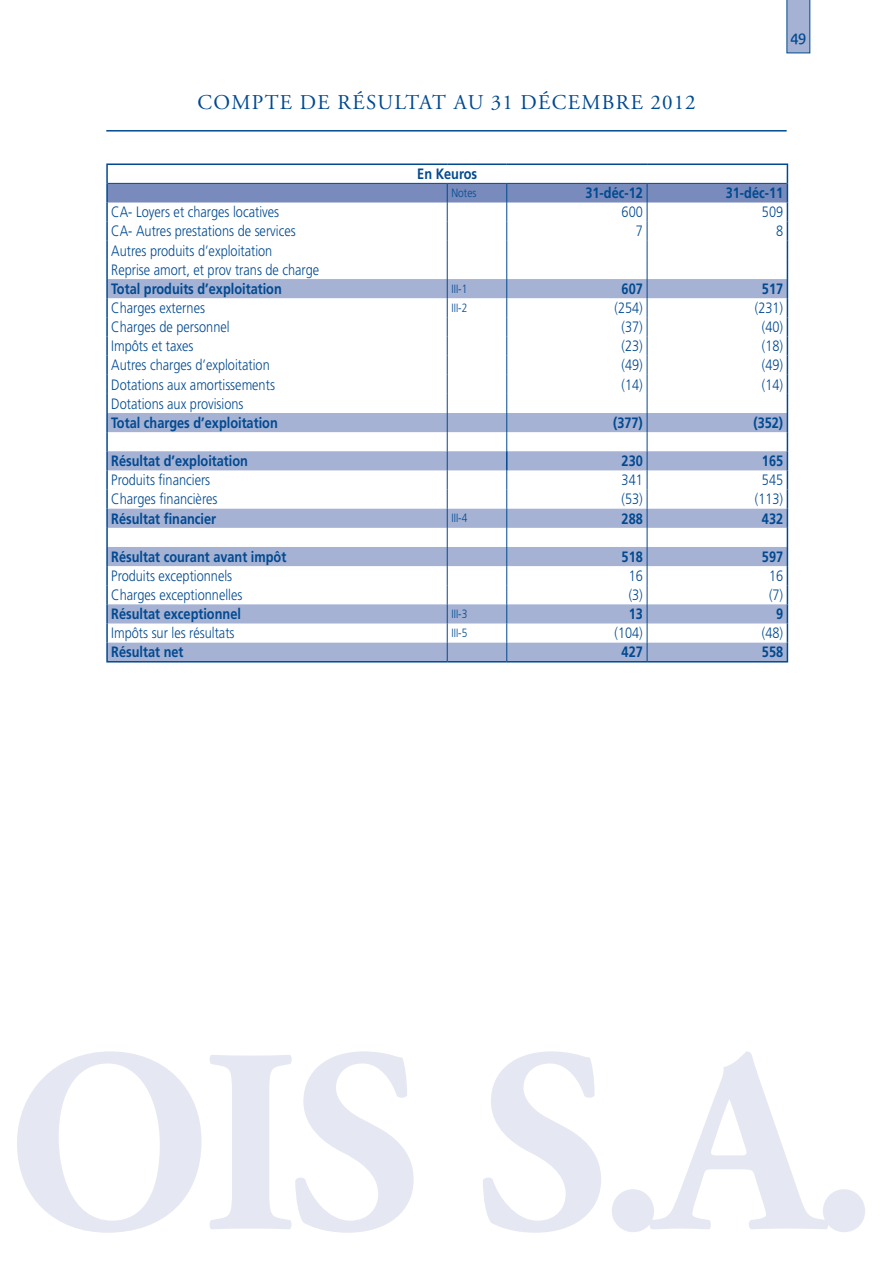
<style>
.page{position:relative;width:893px;height:1263px;background:#fff}
.page>*{position:absolute;margin:0;border:0;box-sizing:border-box;transform-origin:0 0}
.t1{font:21px "Adobe Garamond Pro";letter-spacing:.065em;color:#014990}
.t2{font:300 15px/19.2px "Frutiger";color:#014990;scale:.85 1}
.t3{font:700 15px "Frutiger";color:#014990;scale:.85 1}
.t4{font:15px "Bienvenue Beta";color:#014990}
.t5{font:300 12px "Frutiger";color:#014990;scale:.85 1}
</style>
<div class="page">
<svg style="left:787px;top:0;width:23px;height:53px"></svg>
<svg style="left:17px;top:1051px;width:184px;height:182px"></svg>
<svg style="left:210px;top:1051px;width:204px;height:182px"></svg>
<svg style="left:483px;top:1051px;width:118px;height:182px"></svg>
<div style="left:612px;top:1189px;width:42px;height:43px;background:#e5e7f2;border-radius:50%"></div>
<svg style="left:649px;top:1051px;width:180px;height:178px"></svg>
<div style="left:823px;top:1189px;width:42px;height:43px;background:#e5e7f2;border-radius:50%"></div>
<hr style="left:106px;top:130px;width:681px;height:2px;background:#014990">
<hr style="left:106px;top:661px;width:341px;height:1px;background:#014990">
<hr style="left:447px;top:661px;width:60px;height:1px;background:#014990">
<hr style="left:507px;top:661px;width:140px;height:1px;background:#014990">
<hr style="left:647px;top:661px;width:141px;height:1px;background:#014990">
<hr style="left:106px;top:163px;width:341px;height:2px;background:#014990">
<hr style="left:447px;top:163px;width:60px;height:2px;background:#014990">
<hr style="left:507px;top:163px;width:140px;height:2px;background:#014990">
<hr style="left:647px;top:163px;width:141px;height:2px;background:#014990">
<svg style="left:106px;top:165px;width:682px;height:496px"></svg>
<hr style="left:108px;top:183px;width:339px;height:1px;background:#014990">
<hr style="left:447px;top:183px;width:60px;height:1px;background:#014990">
<hr style="left:507px;top:183px;width:140px;height:1px;background:#014990">
<hr style="left:647px;top:183px;width:140px;height:1px;background:#014990">
<h1 class="t1" style="left:197px;top:90px;width:214px">COMPTE DE RÉSULTAT</h1>
<h1 class="t1" style="left:454px;top:90px;width:243px">AU 31 DÉCEMBRE 2012</h1>
<p class="t4" style="left:791px;top:29px;width:16px">49</p>
<p class="t3" style="left:417px;top:165px;width:72px">En Keuros</p>
<p class="t5" style="left:451px;top:186px;width:31px">Notes</p>
<p class="t3" style="left:585px;top:184px;width:69px">31-déc-12</p>
<p class="t3" style="left:726px;top:184px;width:69px">31-déc-11</p>
<p class="t2" style="left:111px;top:202px;width:199px">CA- Loyers et charges locatives</p>
<p class="t2" style="left:622px;top:202px;width:27px">600</p>
<p class="t2" style="left:762px;top:202px;width:27px">509</p>
<p class="t2" style="left:111px;top:222px;width:218px">CA- Autres prestations de services</p>
<p class="t2" style="left:636px;top:222px;width:10px">7</p>
<p class="t2" style="left:776px;top:222px;width:10px">8</p>
<p class="t2" style="left:111px;top:241px;width:246px">Autres produits d’exploitation<br>Reprise amort, et prov trans de charge</p>
<p class="t3" style="left:111px;top:280px;width:202px">Total produits d’exploitation</p>
<p class="t5" style="left:451px;top:282px;width:20px">III-1</p>
<p class="t3" style="left:622px;top:280px;width:27px">607</p>
<p class="t3" style="left:762px;top:280px;width:27px">517</p>
<p class="t2" style="left:111px;top:298px;width:112px">Charges externes</p>
<p class="t5" style="left:451px;top:301px;width:20px">III-2</p>
<p class="t2" style="left:614px;top:298px;width:35px">(254)</p>
<p class="t2" style="left:755px;top:298px;width:35px">(231)</p>
<p class="t2" style="left:111px;top:317px;width:141px">Charges de personnel</p>
<p class="t2" style="left:622px;top:317px;width:27px">(37)</p>
<p class="t2" style="left:762px;top:317px;width:27px">(40)</p>
<p class="t2" style="left:111px;top:336px;width:98px">Impôts et taxes</p>
<p class="t2" style="left:622px;top:336px;width:27px">(23)</p>
<p class="t2" style="left:762px;top:336px;width:27px">(18)</p>
<p class="t2" style="left:111px;top:356px;width:188px">Autres charges d’exploitation</p>
<p class="t2" style="left:622px;top:356px;width:27px">(49)</p>
<p class="t2" style="left:762px;top:356px;width:27px">(49)</p>
<p class="t2" style="left:111px;top:375px;width:194px">Dotations aux amortissements</p>
<p class="t2" style="left:622px;top:375px;width:27px">(14)</p>
<p class="t2" style="left:762px;top:375px;width:27px">(14)</p>
<p class="t2" style="left:111px;top:394px;width:157px">Dotations aux provisions</p>
<p class="t3" style="left:111px;top:414px;width:197px">Total charges d’exploitation</p>
<p class="t3" style="left:613px;top:414px;width:37px">(377)</p>
<p class="t3" style="left:753px;top:414px;width:37px">(352)</p>
<p class="t3" style="left:111px;top:452px;width:162px">Résultat d’exploitation</p>
<p class="t3" style="left:622px;top:452px;width:27px">230</p>
<p class="t3" style="left:762px;top:452px;width:27px">165</p>
<p class="t2" style="left:111px;top:470px;width:118px">Produits financiers</p>
<p class="t2" style="left:622px;top:470px;width:27px">341</p>
<p class="t2" style="left:762px;top:470px;width:27px">545</p>
<p class="t2" style="left:111px;top:490px;width:126px">Charges financières</p>
<p class="t2" style="left:622px;top:490px;width:27px">(53)</p>
<p class="t2" style="left:755px;top:490px;width:35px">(113)</p>
<p class="t3" style="left:111px;top:509px;width:125px">Résultat financier</p>
<p class="t5" style="left:451px;top:511px;width:20px">III-4</p>
<p class="t3" style="left:622px;top:509px;width:27px">288</p>
<p class="t3" style="left:762px;top:509px;width:27px">432</p>
<p class="t3" style="left:111px;top:548px;width:207px">Résultat courant avant impôt</p>
<p class="t3" style="left:622px;top:548px;width:27px">518</p>
<p class="t3" style="left:762px;top:548px;width:27px">597</p>
<p class="t2" style="left:111px;top:566px;width:144px">Produits exceptionnels</p>
<p class="t2" style="left:629px;top:566px;width:18px">16</p>
<p class="t2" style="left:769px;top:566px;width:18px">16</p>
<p class="t2" style="left:111px;top:585px;width:156px">Charges exceptionnelles</p>
<p class="t2" style="left:629px;top:585px;width:18px">(3)</p>
<p class="t2" style="left:769px;top:585px;width:18px">(7)</p>
<p class="t3" style="left:111px;top:605px;width:154px">Résultat exceptionnel</p>
<p class="t5" style="left:451px;top:607px;width:20px">III-3</p>
<p class="t3" style="left:629px;top:605px;width:18px">13</p>
<p class="t3" style="left:776px;top:605px;width:10px">9</p>
<p class="t2" style="left:111px;top:623px;width:147px">Impôts sur les résultats</p>
<p class="t5" style="left:451px;top:626px;width:20px">III-5</p>
<p class="t2" style="left:614px;top:623px;width:35px">(104)</p>
<p class="t2" style="left:762px;top:623px;width:27px">(48)</p>
<p class="t3" style="left:111px;top:643px;width:87px">Résultat net</p>
<p class="t3" style="left:622px;top:643px;width:27px">427</p>
<p class="t3" style="left:762px;top:643px;width:27px">558</p>
</div>
